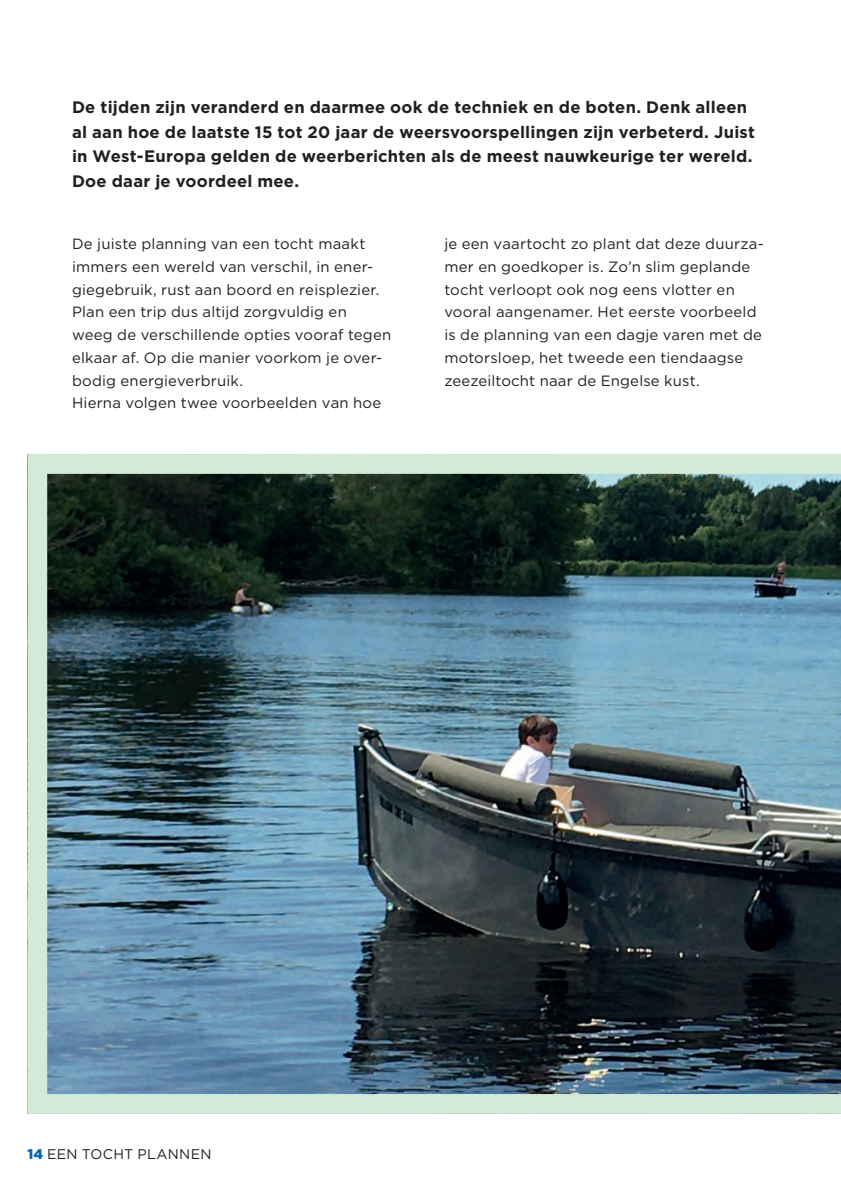
<style>
.page{position:relative;width:841px;height:1190px;background:#fff}
.page>*{position:absolute;margin:0;border:0;box-sizing:border-box;transform-origin:0 0}
.t1{font:700 16.62px/24.5px "Gotham";letter-spacing:.015em;color:#231f20}
.t2{font:14.88px/22.8px "Gotham";letter-spacing:.015em;color:#231f20}
.t3{font:14px "Gotham";color:#231f20}
.s1{font-weight:900;color:#0167b4}
</style>
<div class="page">
<img style="left:27px;top:454px;width:813px;height:660px">
<p class="t1" style="left:72px;top:95px;width:684px">De tijden zijn veranderd en daarmee ook de techniek en de boten. Denk alleen al aan hoe de laatste 15 tot 20 jaar de weersvoorspellingen zijn verbeterd. Juist in West-Europa gelden de weerberichten als de meest nauwkeurige ter wereld.<br>Doe daar je voordeel mee.</p>
<p class="t2" style="left:72px;top:232px;width:321px">De juiste planning van een tocht maakt immers een wereld van verschil, in ener&shy;giegebruik, rust aan boord en reisplezier.<br>Plan een trip dus altijd zorgvuldig en weeg de verschillende opties vooraf tegen elkaar af. Op die manier voorkom je over&shy;bodig energieverbruik.<br>Hierna volgen twee voorbeelden van hoe</p>
<p class="t2" style="left:444px;top:232px;width:321px">je een vaartocht zo plant dat deze duurza&shy;mer en goedkoper is. Zo’n slim geplande tocht verloopt ook nog eens vlotter en vooral aangenamer. Het eerste voorbeeld is de planning van een dagje varen met de motorsloep, het tweede een tiendaagse zeezeiltocht naar de Engelse kust.</p>
<p class="t3" style="left:27px;top:1145px;width:66px"><span class="s1">14</span> Een tocht</p>
<p class="t3" style="left:137px;top:1145px;width:12px">plannen</p>
</div>
